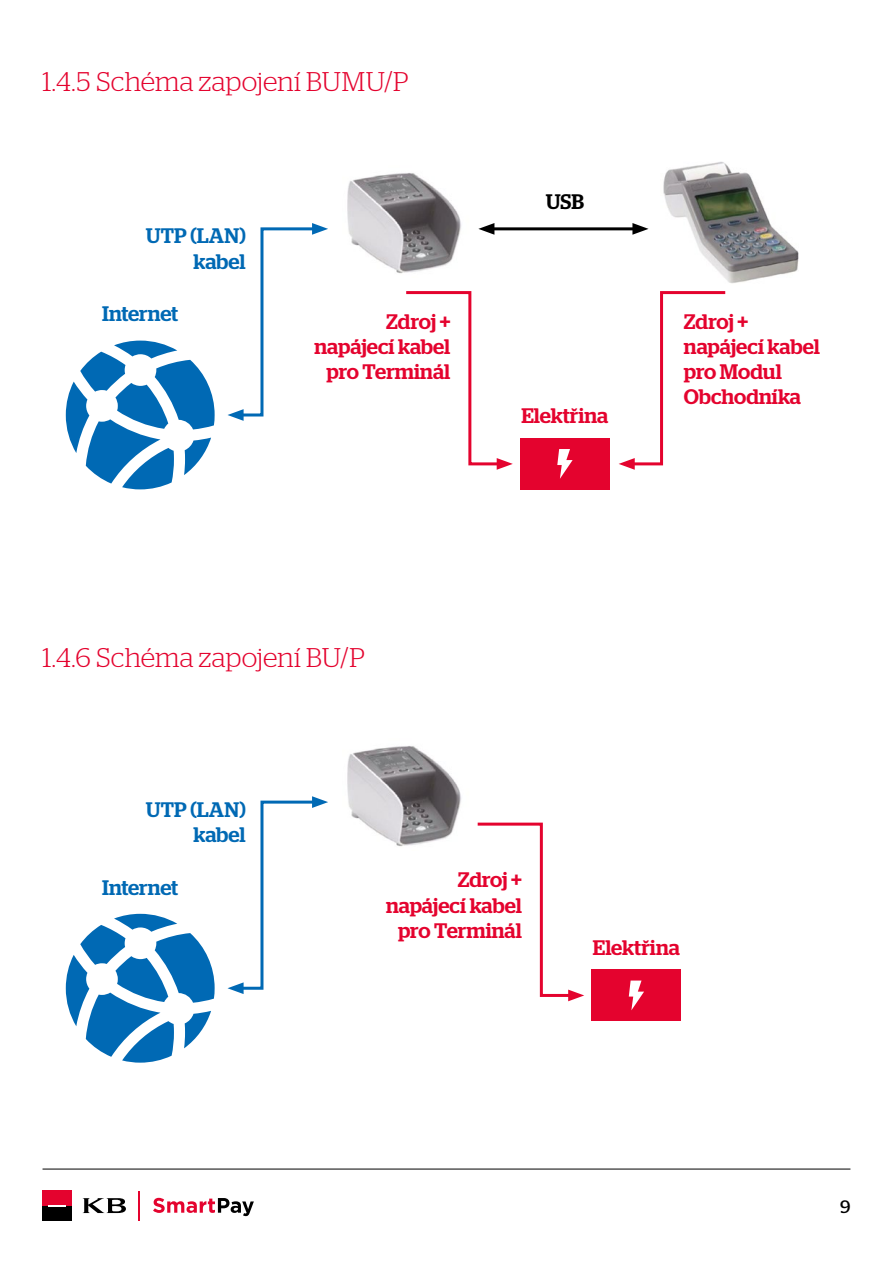
<style>
.page{position:relative;width:893px;height:1263px;background:#fff}
.page>*{position:absolute;margin:0;border:0;box-sizing:border-box;transform-origin:0 0}
.t1{font:300 27px "Stag";letter-spacing:.005em;color:#e4032e}
.t2{font:500 21px/25.2px "Stag";color:#e4032e;text-align:right}
.t3{font:500 21px/25.2px "Stag";letter-spacing:.005em;color:#0069b4;text-align:right}
.t4{font:500 21px "Stag";color:#000}
.t5{font:18px "Stag";color:#000}
</style>
<div class="page">
<svg style="left:66px;top:341px;width:149px;height:148px"></svg>
<div style="left:520px;top:438px;width:90px;height:51px;background:#e4032e"></div>
<svg style="left:557px;top:449px;width:16px;height:30px"></svg>
<img style="left:347px;top:173px;width:114px;height:101px">
<img style="left:663px;top:161px;width:136px;height:123px">
<svg style="left:227px;top:223px;width:101px;height:198px"></svg>
<hr style="left:489px;top:227px;width:149px;height:3px;background:#000">
<svg style="left:478px;top:223px;width:16px;height:12px"></svg>
<svg style="left:632px;top:223px;width:16px;height:12px"></svg>
<svg style="left:406px;top:291px;width:107px;height:179px"></svg>
<svg style="left:619px;top:291px;width:107px;height:179px"></svg>
<svg style="left:66px;top:914px;width:149px;height:149px"></svg>
<div style="left:592px;top:970px;width:89px;height:51px;background:#e4032e"></div>
<svg style="left:629px;top:980px;width:15px;height:30px"></svg>
<img style="left:347px;top:746px;width:114px;height:101px">
<svg style="left:227px;top:796px;width:101px;height:198px"></svg>
<svg style="left:477px;top:822px;width:107px;height:179px"></svg>
<svg style="left:83px;top:1198px;width:43px;height:15px"></svg>
<div style="left:43px;top:1191px;width:29px;height:15px;background:#e4032e"></div>
<div style="left:43px;top:1205px;width:29px;height:15px;background:#000"></div>
<svg style="left:49px;top:1205px;width:17px;height:2px"></svg>
<svg style="left:153px;top:1198px;width:101px;height:18px"></svg>
<hr style="left:138px;top:1191px;width:2px;height:29px;background:#e4032e">
<hr style="left:43px;top:1169px;width:807px;height:1px;background:#000">
<p class="t1" style="left:43px;top:66px;width:368px">1.4.5 Schéma zapojení BUMU/P</p>
<p class="t3" style="left:146px;top:223px;width:102px">UTP (LAN) kabel</p>
<p class="t4" style="left:546px;top:189px;width:40px">USB</p>
<p class="t3" style="left:102px;top:301px;width:78px">Internet</p>
<p class="t2" style="left:315px;top:309px;width:137px">Zdroj + napájecí kabel pro Terminál</p>
<p class="t2" style="left:684px;top:309px;width:137px;text-align:left">Zdroj + napájecí kabel pro Modul<br>Obchodníka</p>
<p class="t2" style="left:521px;top:403px;width:89px">Elektřina</p>
<p class="t1" style="left:43px;top:642px;width:324px">1.4.6 Schéma zapojení BU/P</p>
<p class="t3" style="left:146px;top:796px;width:102px">UTP (LAN) kabel</p>
<p class="t3" style="left:102px;top:874px;width:78px">Internet</p>
<p class="t2" style="left:386px;top:867px;width:137px">Zdroj + napájecí kabel pro Terminál</p>
<p class="t2" style="left:593px;top:935px;width:89px">Elektřina</p>
<p class="t5" style="left:840px;top:1196px;width:12px">9</p>
</div>
